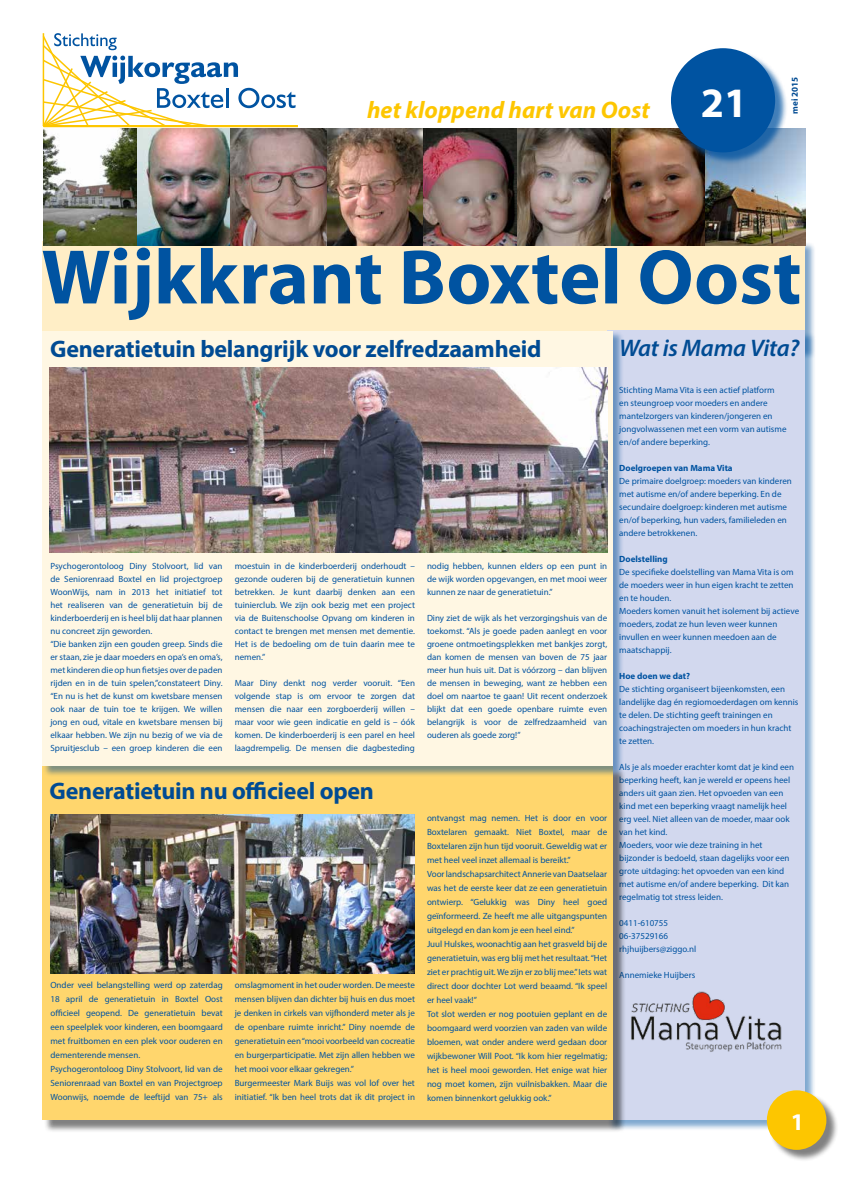
<style>
.page{position:relative;width:842px;height:1191px;background:#fff}
.page>*{position:absolute;margin:0;border:0;box-sizing:border-box;transform-origin:0 0}
.t1{font:700 24px "Myriad Pro";letter-spacing:-.01em;color:#004b93}
.t2{font:italic 700 24px "Myriad Pro";color:#fdc600}
.t3{font:italic 600 24px "Myriad Pro";letter-spacing:-.01em;color:#004b93}
.t4{font:700 24px "Myriad Pro";color:#fff}
.t5{font:9px/13px "Myriad Pro";color:#0053a1}
.t6{font:700 9px "Myriad Pro";color:#0053a1}
.t7{font:700 9px "Myriad Pro";color:#004b93}
.s1{font-style:normal;font-size:42px;color:#fff}
</style>
<div class="page">
<div style="left:43px;top:242px;width:762px;height:107px;background:#ffeec6"></div>
<div style="left:607px;top:331px;width:209px;height:800px;background:#0053a1;opacity:.5"></div>
<div style="left:607px;top:331px;width:198px;height:789px;background:#d2d8ee"></div>
<hr style="left:43px;top:125px;width:255px;height:2px;background:#fdc600">
<svg style="left:42px;top:33px;width:254px;height:95px"></svg>
<svg style="left:43px;top:248px;width:756px;height:72px"></svg>
<img style="left:43px;top:129px;width:187px;height:116px">
<img style="left:230px;top:129px;width:575px;height:116px">
<div style="left:672px;top:50px;width:116px;height:115px;background:#0053a1;opacity:.75"></div>
<div style="left:671px;top:48px;width:104px;height:104px;background:#0053a1;border-radius:50%"></div>
<div style="left:768px;top:1091px;width:71px;height:71px;background:#000;opacity:.5"></div>
<div style="left:767px;top:1090px;width:59px;height:59px;background:#fdc600;border-radius:50%"></div>
<img style="left:631px;top:991px;width:151px;height:61px">
<div style="left:44px;top:767px;width:582px;height:365px;background:#000;opacity:.5"></div>
<div style="left:43px;top:765px;width:570px;height:355px;background:#ffd66d"></div>
<div style="left:43px;top:331px;width:581px;height:446px;background:#004b93;opacity:.5"></div>
<div style="left:43px;top:331px;width:570px;height:434px;background:#fff7e3"></div>
<img style="left:50px;top:368px;width:557px;height:184px">
<img style="left:50px;top:814px;width:365px;height:159px">
<h1 class="t2" style="left:367px;top:95px;width:382px">het kloppend hart van Oost <span class="s1">21</span></h1>
<p class="t7" style="left:789px;top:114px;width:38px;rotate:-90deg">mei 2015</p>
<h1 class="t1" style="left:50px;top:333px;width:493px">Generatietuin belangrijk voor zelfredzaamheid</h1>
<p class="t5" style="left:50px;top:559px;width:174px">Psychogerontoloog Diny Stolvoort, lid van de Seniorenraad Boxtel en lid projectgroep WoonWijs, nam in 2013 het initiatief tot het realiseren van de generatietuin bij de kinderboerderij en is heel blij dat haar plannen nu concreet zijn geworden.<br>“Die banken zijn een gouden greep. Sinds die er staan, zie je daar moeders en opa’s en oma’s, met kinderen die op hun fietsjes over de paden rijden en in de tuin spelen,”constateert Diny. “En nu is het de kunst om kwetsbare mensen ook naar de tuin toe te krijgen. We willen jong en oud, vitale en kwetsbare mensen bij elkaar hebben. We zijn nu bezig of we via de Spruitjesclub – een groep kinderen die een</p>
<p class="t5" style="left:235px;top:559px;width:182px;text-align:justify">moestuin in de kinderboerderij onderhoudt – gezonde ouderen bij de generatietuin kunnen betrekken. Je kunt daarbij denken aan een tuinierclub. We zijn ook bezig met een project via de Buitenschoolse Opvang om kinderen in contact te brengen met mensen met dementie.<br>Het is de bedoeling om de tuin daarin mee te nemen.”</p>
<p class="t5" style="left:235px;top:676px;width:182px;text-align:justify">Maar Diny denkt nog verder vooruit. “Een volgende stap is om ervoor te zorgen dat mensen die naar een zorgboerderij willen – maar voor wie geen indicatie en geld is – óók komen. De kinderboerderij is een parel en heel laagdrempelig. De mensen die dagbesteding</p>
<h1 class="t1" style="left:50px;top:775px;width:326px">Generatietuin nu officieel open</h1>
<p class="t5" style="left:50px;top:978px;width:174px;line-height:14px">Onder veel belangstelling werd op zaterdag 18 april de generatietuin in Boxtel Oost officieel geopend. De generatietuin bevat een speelplek voor kinderen, een boomgaard met fruitbomen en een plek voor ouderen en dementerende mensen.<br>Psychogerontoloog Diny Stolvoort, lid van de Seniorenraad van Boxtel en van Projectgroep Woonwijs, noemde de leeftijd van 75+ als</p>
<p class="t5" style="left:235px;top:978px;width:182px;line-height:14px">omslagmoment in het ouder worden. De meeste mensen blijven dan dichter bij huis en dus moet je denken in cirkels van vijfhonderd meter als je de openbare ruimte inricht.” Diny noemde de generatietuin een “mooi voorbeeld van cocreatie en burgerparticipatie. Met zijn allen hebben we het mooi voor elkaar gekregen.”<br>Burgermeester Mark Buijs was vol lof over het initiatief. “Ik ben heel trots dat ik dit project in</p>
<p class="t5" style="left:427px;top:559px;width:182px;text-align:justify">nodig hebben, kunnen elders op een punt in de wijk worden opgevangen, en met mooi weer kunnen ze naar de generatietuin.”</p>
<p class="t5" style="left:427px;top:611px;width:182px;text-align:justify">Diny ziet de wijk als het verzorgingshuis van de toekomst. “Als je goede paden aanlegt en voor groene ontmoetingsplekken met bankjes zorgt, dan komen de mensen van boven de 75 jaar meer hun huis uit. Dat is vóórzorg – dan blijven de mensen in beweging, want ze hebben een doel om naartoe te gaan! Uit recent onderzoek blijkt dat een goede openbare ruimte even belangrijk is voor de zelfredzaamheid van ouderen als goede zorg!”</p>
<p class="t5" style="left:427px;top:811px;width:182px;line-height:14px">ontvangst mag nemen. Het is door en voor Boxtelaren gemaakt. Niet Boxtel, maar de Boxtelaren zijn hun tijd vooruit. Geweldig wat er met heel veel inzet allemaal is bereikt.”<br>Voor landschapsarchitect Annerie van Daatselaar was het de eerste keer dat ze een generatietuin ontwierp. “Gelukkig was Diny heel goed geïnformeerd. Ze heeft me alle uitgangspunten uitgelegd en dan kom je een heel eind.”<br>Juul Hulskes, woonachtig aan het grasveld bij de generatietuin, was erg blij met het resultaat. “Het ziet er prachtig uit. We zijn er zo blij mee.” Iets wat direct door dochter Lot werd beaamd. “Ik speel er heel vaak!”<br>Tot slot werden er nog pootuien geplant en de boomgaard werd voorzien van zaden van wilde bloemen, wat onder andere werd gedaan door wijkbewoner Will Poot. “Ik kom hier regelmatig; het is heel mooi geworden. Het enige wat hier nog moet komen, zijn vuilnisbakken. Maar die komen binnenkort gelukkig ook.”</p>
<h1 class="t3" style="left:619px;top:333px;width:182px">Wat is Mama Vita?</h1>
<p class="t5" style="left:619px;top:383px;width:169px">Stichting Mama Vita is een actief platform<br>en steungroep voor moeders en andere mantelzorgers van kinderen/jongeren en jongvolwassenen met een vorm van autisme en/of andere beperking.</p>
<p class="t6" style="left:619px;top:461px;width:115px">Doelgroepen van Mama Vita</p>
<p class="t5" style="left:619px;top:474px;width:174px">De primaire doelgroep: moeders van kinderen met autisme en/of andere beperking. En de secundaire doelgroep: kinderen met autisme en/of beperking, hun vaders, familieleden en andere betrokkenen.</p>
<p class="t6" style="left:619px;top:552px;width:50px">Doelstelling</p>
<p class="t5" style="left:619px;top:565px;width:181px">De specifieke doelstelling van Mama Vita is om de moeders weer in hun eigen kracht te zetten en te houden.<br>Moeders komen vanuit het isolement bij actieve moeders, zodat ze hun leven weer kunnen invullen en weer kunnen meedoen aan de maatschappij.</p>
<p class="t6" style="left:619px;top:669px;width:73px">Hoe doen we dat?</p>
<p class="t5" style="left:619px;top:682px;width:181px">De stichting organiseert bijeenkomsten, een landelijke dag én regiomoederdagen om kennis te delen. De stichting geeft trainingen en coachingstrajecten om moeders in hun kracht te zetten.</p>
<p class="t5" style="left:619px;top:760px;width:176px">Als je als moeder erachter komt dat je kind een beperking heeft, kan je wereld er opeens heel anders uit gaan zien. Het opvoeden van een kind met een beperking vraagt namelijk heel erg veel. Niet alleen van de moeder, maar ook van het kind.<br>Moeders, voor wie deze training in het bijzonder is bedoeld, staan dagelijks voor een grote uitdaging: het opvoeden van een kind met autisme en/of andere beperking. Dit kan regelmatig tot stress leiden.</p>
<p class="t5" style="left:619px;top:916px;width:78px">0411-610755<br>06-37529166 rhjhuijbers@ziggo.nl</p>
<p class="t5" style="left:619px;top:968px;width:77px">Annemieke Huijbers</p>
<h1 class="t4" style="left:791px;top:1105px;width:15px">1</h1>
</div>
